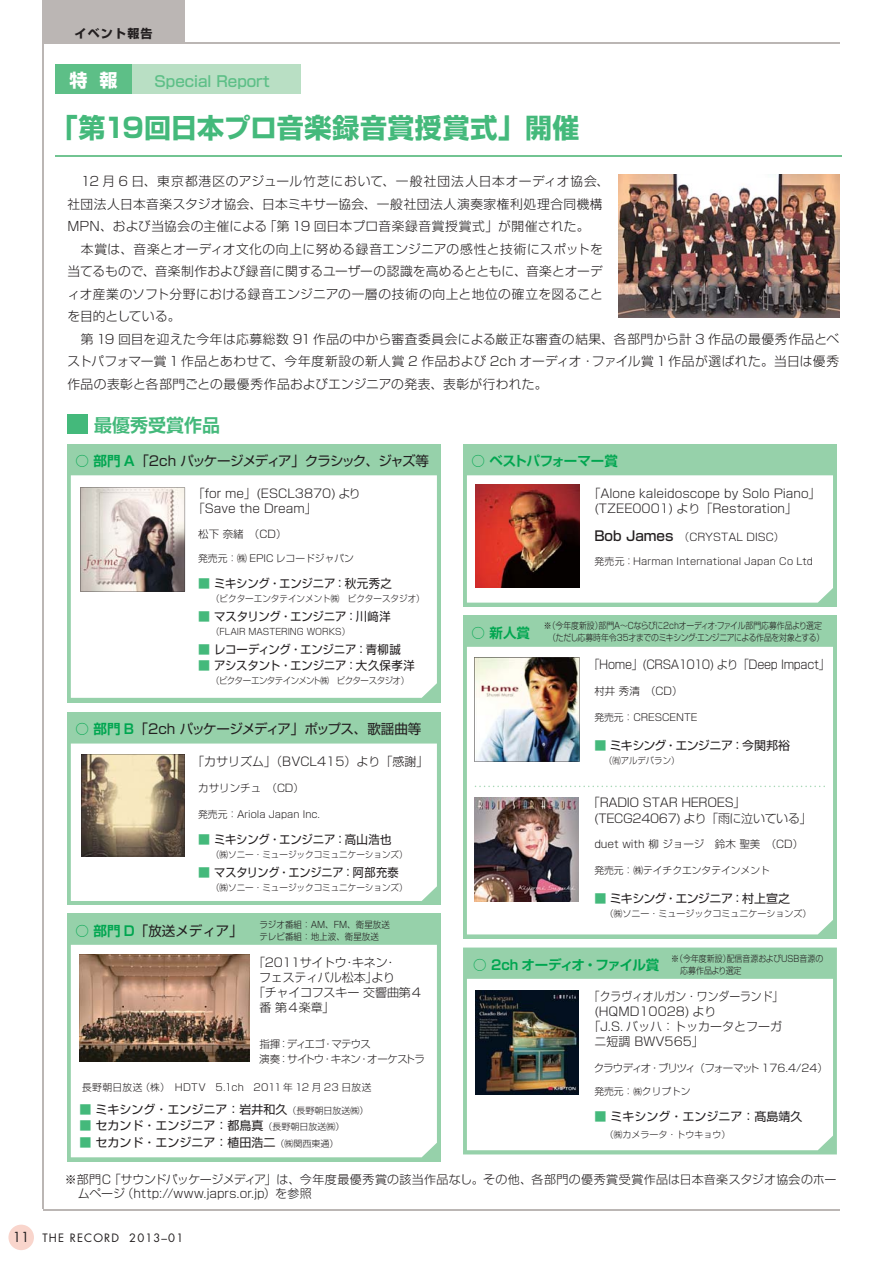
<style>
.page{position:relative;width:893px;height:1263px;background:#fff}
.page>*{position:absolute;margin:0;border:0;box-sizing:border-box;transform-origin:0 0}
.t1{font:27px "Shin Go Pr 6 Bold 90 pv RKSJ H";color:#44b97b}
.t2{font:18px "Shin Go Pr 6 De Bold 90 pv RKSJ H";color:#44b97b}
.t3{font:18px "Shin Go Pr 6 Bold 90 pv RKSJ H";color:#fff}
.t4{font:15px "Shin Go Pr 6 Medium 90 pv RKSJ H";color:#5dbf87}
.t5{font:13.5px "Shin Go Pr 6 Regular 90 pv RKSJ H";letter-spacing:-.065em;color:#231f20}
.t6{font:13.5px "Shin Go Pr 6 De Bold 90 pv RKSJ H";letter-spacing:-.02em;color:#00a650}
.t7{font:13.5px "Shin Go Pr 6 Regular 90 pv RKSJ H";letter-spacing:-.09em;color:#231f20}
.t8{font:12.75px/22.5px "Shin Go Pr 6 Light 90 pv RKSJ H";letter-spacing:.03em;color:#231f20;text-align:justify}
.t9{font:12px/15px "Shin Go Pr 6 Light 90 pv RKSJ H";color:#231f20}
.t10{font:12px "Shin Go Pr 6 Regular 90 pv RKSJ H";color:#231f20}
.t11{font:12px "Shin Go Pr 6 Regular 90 pv RKSJ H";color:#231f20;scale:.95 1}
.t12{font:12px/15.6px "Shin Go Pr 6 Light 90 pv RKSJ H";letter-spacing:-.025em;color:#231f20}
.t13{font:12px "Shin Go Pr 6 Regular 90 pv RKSJ H";letter-spacing:-.04em;color:#231f20}
.t14{font:12px "Shin Go Pr 6 Light 90 pv RKSJ H";letter-spacing:-.025em;color:#231f20;scale:.93 1}
.t15{font:12px "Shin Go Pr 6 Regular 90 pv RKSJ H";color:#231f20;scale:.93 1}
.t16{font:12px "Shin Go Pr 6 Light 90 pv RKSJ H";color:#231f20;scale:.9 1}
.t17{font:12px "Shin Go Pr 6 Light 90 pv RKSJ H";letter-spacing:-.02em;color:#231f20}
.t18{font:12px "Shin Go Pr 6 Bold 90 pv RKSJ H";letter-spacing:.1em;color:#231f20}
.t19{font:11.25px "Futura";letter-spacing:.1em;color:#231f20}
.t20{font:10.5px "Shin Go Pr 6 Light 90 pv RKSJ H";color:#231f20}
.t21{font:10.5px/15px "Shin Go Pr 6 Light 90 pv RKSJ H";letter-spacing:-.07em;color:#231f20}
.t22{font:10.5px "Shin Go Pr 6 Light 90 pv RKSJ H";letter-spacing:-.105em;color:#231f20}
.t23{font:9.75px "Shin Go Pr 6 Light 90 pv RKSJ H";color:#231f20}
.t24{font:9.75px "Shin Go Pr 6 Light 90 pv RKSJ H";letter-spacing:.02em;color:#231f20}
.t25{font:9px/12px "Shin Go Pr 6 Light 90 pv RKSJ H";color:#231f20;scale:.95 1}
.t26{font:9px/12px "Shin Go Pr 6 Light 90 pv RKSJ H";letter-spacing:-.03em;color:#231f20;text-align:center;scale:.87 1}
.t27{font:9px "Shin Go Pr 6 Light 90 pv RKSJ H";color:#231f20}
.t28{font:9px/12px "Shin Go Pr 6 Light 90 pv RKSJ H";color:#231f20;scale:.88 1}
.t29{font:9px "Shin Go Pr 6 Light 90 pv RKSJ H";letter-spacing:-.065em;color:#231f20;scale:.94 1}
.t30{font:9px "Shin Go Pr 6 Light 90 pv RKSJ H";color:#231f20;scale:.93 1}
.s1{font-family:"Shin Go Pr 6 De Bold 90 pv RKSJ H";color:#00a650}
.s2{color:#44b97b}
.s3{font-family:"Shin Go Pr 6 Medium 90 pv RKSJ H";font-size:13.5px}
.s4{font-family:"Shin Go Pr 6 Light 90 pv RKSJ H";color:#44b97b}
.s5{font-family:"Shin Go Pr 6 Light 90 pv RKSJ H";font-size:9px}
.s6{font-size:9px}
.s7{font-size:13.5px}
</style>
<div class="page">
<div style="left:8px;top:1225px;width:26px;height:25px;background:#f9d5cc;border-radius:50%"></div>
<div style="left:43px;top:0;width:142px;height:43px;background:#bbb6b4"></div>
<hr style="left:43px;top:42px;width:797px;height:1px;background:#bbb6b4">
<hr style="left:43px;top:1209px;width:797px;height:2px;background:#bbb6b4">
<div style="left:55px;top:64px;width:245px;height:30px;background:#b9dfc4"></div>
<div style="left:55px;top:64px;width:77px;height:30px;background:#5dbf87"></div>
<hr style="left:42px;top:0;width:2px;height:1209px;background:#bbb6b4">
<div style="left:67px;top:414px;width:20px;height:20px;background:#44b97b"></div>
<hr style="left:55px;top:155px;width:787px;height:2px;background:#72c492">
<img style="left:619px;top:174px;width:221px;height:144px">
<div style="left:67px;top:444px;width:374px;height:258px;background:#96d1aa"></div>
<div style="left:71px;top:475px;width:366px;height:223px;background:#fff"></div>
<svg style="left:80px;top:488px;width:105px;height:103px;background:#b6ada9"></svg>
<div style="left:67px;top:712px;width:374px;height:193px;background:#96d1aa"></div>
<div style="left:71px;top:744px;width:366px;height:157px;background:#fff"></div>
<svg style="left:81px;top:754px;width:104px;height:102px;background:#a09076"></svg>
<div style="left:463px;top:444px;width:374px;height:163px;background:#96d1aa"></div>
<div style="left:467px;top:475px;width:366px;height:128px;background:#fff"></div>
<img style="left:476px;top:484px;width:103px;height:104px">
<div style="left:67px;top:914px;width:374px;height:248px;background:#96d1aa"></div>
<div style="left:71px;top:945px;width:366px;height:212px;background:#fff"></div>
<img style="left:79px;top:954px;width:171px;height:108px">
<div style="left:463px;top:616px;width:374px;height:323px;background:#96d1aa"></div>
<div style="left:467px;top:647px;width:366px;height:287px;background:#fff"></div>
<img style="left:474px;top:657px;width:105px;height:105px">
<img style="left:474px;top:797px;width:104px;height:104px">
<div style="left:463px;top:948px;width:374px;height:206px;background:#96d1aa"></div>
<div style="left:467px;top:979px;width:366px;height:171px;background:#fff"></div>
<img style="left:475px;top:990px;width:104px;height:104px">
<svg style="left:475px;top:786px;width:350px;height:1px"></svg>
<p class="t18" style="left:75px;top:29px;width:79px">イベント報告</p>
<h2 class="t3" style="left:69px;top:74px;width:49px">特 報</h2>
<p class="t4" style="left:155px;top:76px;width:117px">Special Report</p>
<h1 class="t1" style="left:51px;top:118px;width:530px">「第19回日本プロ音楽録音賞授賞式」開催</h1>
<p class="t8" style="left:67px;top:172px;width:543px;text-align:left;text-indent:13px">12 月 6 日、東京都港区のアジュール竹芝において、一般社団法人日本オーディオ協会、社団法人日本音楽スタジオ協会、日本ミキサー協会、一般社団法人演奏家権利処理合同機構<br>MPN、および当協会の主催による「第 19 回日本プロ音楽録音賞授賞式」が開催された。</p>
<p class="t8" style="left:67px;top:240px;width:537px;text-indent:13px">本賞は、音楽とオーディオ文化の向上に努める録音エンジニアの感性と技術にスポットを当てるもので、音楽制作および録音に関するユーザーの認識を高めるとともに、音楽とオーディオ産業のソフト分野における録音エンジニアの一層の技術の向上と地位の確立を図ることを目的としている。</p>
<p class="t8" style="left:67px;top:330px;width:773px;text-indent:13px">第 19 回目を迎えた今年は応募総数 91 作品の中から審査委員会による厳正な審査の結果、各部門から計 3 作品の最優秀作品とベストパフォマー賞 1 作品とあわせて、今年度新設の新人賞 2 作品および 2ch オーディオ・ファイル賞 1 作品が選ばれた。当日は優秀作品の表彰と各部門ごとの最優秀作品およびエンジニアの発表、表彰が行われた。</p>
<h2 class="t2" style="left:94px;top:418px;width:128px">最優秀受賞作品</h2>
<p class="t7" style="left:76px;top:456px;width:355px"><span class="s1">○ 部門 A</span>「2ch パッケージメディア」クラシック、ジャズ等</p>
<p class="t9" style="left:193px;top:487px;width:170px">「for me」(ESCL3870) より「Save the Dream」</p>
<p class="t20" style="left:198px;top:531px;width:90px">松下 奈緒　（CD）</p>
<p class="t23" style="left:198px;top:554px;width:157px">発売元：㈱ EPIC レコードジャパン</p>
<p class="t11" style="left:198px;top:579px;width:205px"><span class="s2">■</span> ミキシング・エンジニア：秋元秀之</p>
<p class="t25" style="left:211px;top:593px;width:226px">（ビクターエンタテインメント㈱　ビクタースタジオ）</p>
<p class="t11" style="left:198px;top:612px;width:204px"><span class="s2">■</span> マスタリング・エンジニア：川﨑洋</p>
<p class="t25" style="left:211px;top:626px;width:148px">（FLAIR MASTERING WORKS）</p>
<p class="t11" style="left:198px;top:645px;width:215px"><span class="s2">■</span> レコーディング・エンジニア：青柳誠</p>
<p class="t11" style="left:198px;top:661px;width:229px"><span class="s2">■</span> アシスタント・エンジニア：大久保孝洋</p>
<p class="t29" style="left:211px;top:677px;width:212px">（ビクターエンタテインメント㈱　ビクタースタジオ）</p>
<p class="t5" style="left:76px;top:724px;width:347px"><span class="s1">○ 部門 B</span>「2ch パッケージメディア」ポップス、歌謡曲等</p>
<p class="t9" style="left:192px;top:756px;width:238px">「カサリズム」（BVCL415）より「感謝」</p>
<p class="t20" style="left:198px;top:784px;width:107px">カサリンチュ　（CD）</p>
<p class="t23" style="left:198px;top:811px;width:123px">発売元：Ariola Japan Inc.</p>
<p class="t11" style="left:198px;top:835px;width:205px"><span class="s2">■</span> ミキシング・エンジニア：高山浩也</p>
<p class="t25" style="left:211px;top:850px;width:208px">（㈱ソニー・ミュージックコミュニケーションズ）</p>
<p class="t15" style="left:198px;top:868px;width:217px"><span class="s2">■</span> マスタリング・エンジニア：阿部充泰</p>
<p class="t25" style="left:211px;top:883px;width:208px">（㈱ソニー・ミュージックコミュニケーションズ）</p>
<p class="t6" style="left:472px;top:456px;width:148px">○ ベストパフォーマー賞</p>
<p class="t9" style="left:594px;top:487px;width:228px;text-indent:-6px">「Alone kaleidoscope by Solo Piano」(TZEE0001) より「Restoration」</p>
<p class="t20" style="left:594px;top:533px;width:191px"><span class="s3">Bob James</span> （CRYSTAL DISC）</p>
<p class="t23" style="left:594px;top:557px;width:220px">発売元：Harman International Japan Co Ltd</p>
<p class="t26" style="left:544px;top:621px;width:324px">※（今年度新設）部門A～Cならびに2chオーディオ・ファイル部門応募作品より選定（ただし応募時年令35才までのミキシング・エンジニアによる作品を対象とする）</p>
<p class="t6" style="left:472px;top:627px;width:60px">○ 新人賞</p>
<p class="t14" style="left:588px;top:660px;width:261px">「Home」(CRSA1010) より「Deep Impact」</p>
<p class="t20" style="left:594px;top:687px;width:90px">村井 秀清　（CD）</p>
<p class="t23" style="left:594px;top:714px;width:105px">発売元：CRESCENTE</p>
<p class="t13" style="left:594px;top:741px;width:197px"><span class="s4">■</span> ミキシング・エンジニア：今関邦裕</p>
<p class="t30" style="left:594px;top:757px;width:93px">　 （㈲アルデバラン）</p>
<p class="t12" style="left:594px;top:797px;width:219px;text-indent:-6px">「RADIO STAR HEROES」(TECG24067) より「雨に泣いている」</p>
<p class="t20" style="left:594px;top:840px;width:210px">duet with 柳 ジョージ　鈴木 聖美　（CD）</p>
<p class="t23" style="left:594px;top:867px;width:177px">発売元：㈱テイチクエンタテインメント</p>
<p class="t13" style="left:594px;top:894px;width:197px"><span class="s4">■</span> ミキシング・エンジニア：村上宣之</p>
<p class="t27" style="left:605px;top:910px;width:208px">（㈱ソニー・ミュージックコミュニケーションズ）</p>
<p class="t25" style="left:259px;top:920px;width:139px">ラジオ番組：AM、FM、衛星放送テレビ番組：地上波、衛星放送</p>
<p class="t5" style="left:76px;top:925px;width:169px"><span class="s1">○ 部門 D</span>「放送メディア」</p>
<p class="t17" style="left:253px;top:958px;width:145px">「2011サイトウ・キネン・</p>
<p class="t12" style="left:259px;top:972px;width:137px">フェスティバル松本」より</p>
<p class="t9" style="left:253px;top:987px;width:171px">「チャイコフスキー 交響曲第４</p>
<p class="t9" style="left:259px;top:1002px;width:77px">番 第４楽章」</p>
<p class="t21" style="left:259px;top:1038px;width:167px">指揮：ディエゴ・マテウス　<br>演奏：サイトウ・キネン・オーケストラ</p>
<p class="t24" style="left:82px;top:1083px;width:291px">長野朝日放送（株）　HDTV　5.1ch　2011 年 12 月 23 日放送</p>
<p class="t10" style="left:80px;top:1105px;width:290px"><span class="s2">■</span> ミキシング・エンジニア：岩井和久<span class="s5">（長野朝日放送㈱）</span></p>
<p class="t10" style="left:80px;top:1121px;width:266px"><span class="s2">■</span> セカンド・エンジニア：都鳥真<span class="s5">（長野朝日放送㈱）</span></p>
<p class="t10" style="left:80px;top:1138px;width:260px"><span class="s2">■</span> セカンド・エンジニア：植田浩二<span class="s5">（㈱関西東通）</span></p>
<p class="t28" style="left:680px;top:954px;width:164px;text-indent:-9px">※（今年度新設）配信音源およびUSB音源の応募作品より選定</p>
<p class="t6" style="left:473px;top:959px;width:188px">○ 2ch オーディオ・ファイル賞</p>
<p class="t16" style="left:589px;top:992px;width:218px">「クラヴィオルガン・ワンダーランド」</p>
<p class="t9" style="left:594px;top:1006px;width:124px">(HQMD10028) より</p>
<p class="t9" style="left:588px;top:1021px;width:195px">「J.S. バッハ：トッカータとフーガ</p>
<p class="t9" style="left:594px;top:1036px;width:111px">ニ短調 BWV565」</p>
<p class="t22" style="left:594px;top:1064px;width:236px">クラウディオ・ブリツィ（フォーマット 176.4/24）</p>
<p class="t23" style="left:594px;top:1088px;width:98px">発売元：<span class="s6">㈱</span>クリプトン</p>
<p class="t10" style="left:594px;top:1112px;width:209px"><span class="s2">■</span> ミキシング・エンジニア：髙島靖久</p>
<p class="t27" style="left:605px;top:1131px;width:127px">（㈱カメラータ・トウキョウ）</p>
<p class="t9" style="left:78px;top:1174px;width:760px;line-height:14.2px;text-indent:-13px">※部門Ｃ「サウンドパッケージメディア」は、今年度最優秀賞の該当作品なし。その他、各部門の優秀賞受賞作品は日本音楽スタジオ協会のホームページ（http://www.japrs.or.jp）を参照</p>
<p class="t19" style="left:13px;top:1232px;width:172px"><span class="s7">11</span> THE RECORD 2013–01</p>
</div>
